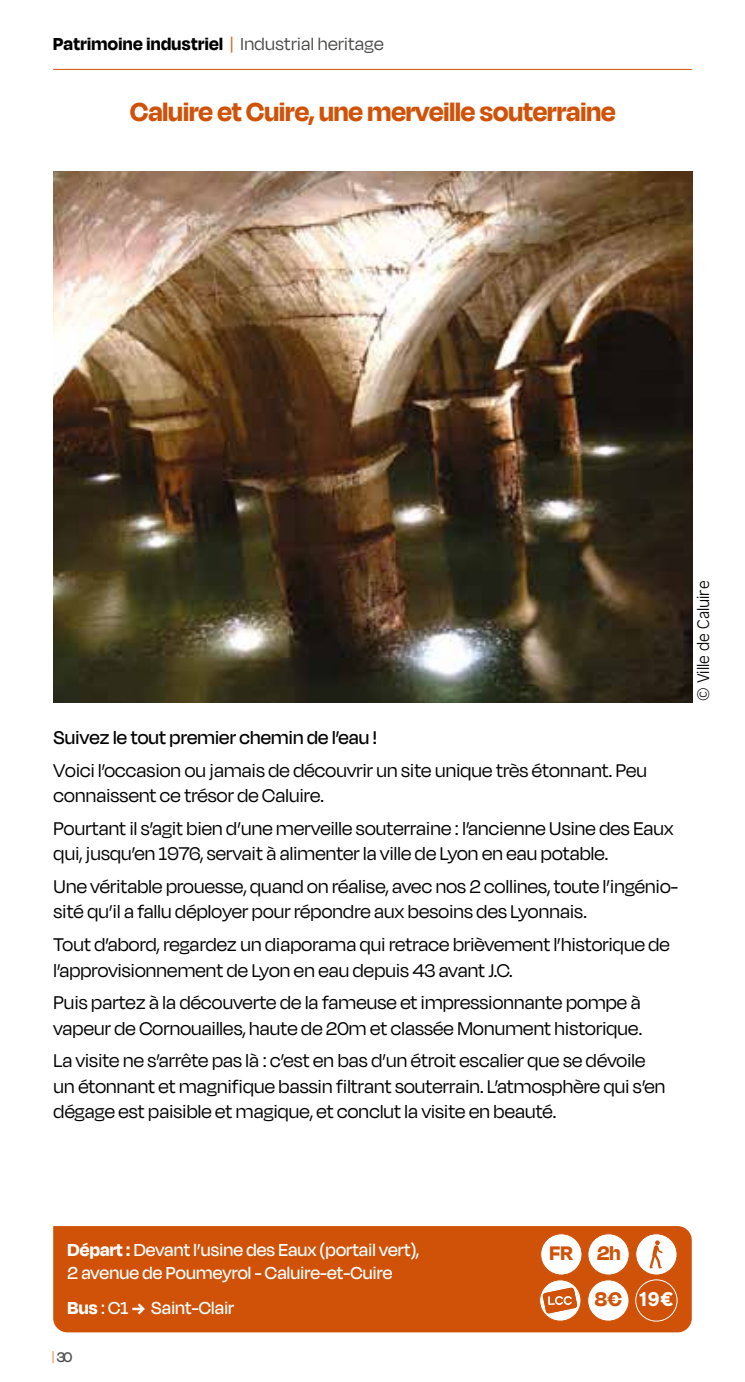
<style>
.page{position:relative;width:745px;height:1382px;background:#fff}
.page>*{position:absolute;margin:0;border:0;box-sizing:border-box;transform-origin:0 0}
.t1{font:700 30px "Degular Display";color:#cf5208}
.t2{font:700 22.75px "Degular Display";color:#cf5208}
.t3{font:21.25px/25.5px "Degular Display";letter-spacing:.01em;color:#000}
.t4{font:500 21.25px "Degular Display";letter-spacing:.01em;color:#000}
.t5{font:500 20px/22.5px "Degular Display";letter-spacing:.01em;color:#fff}
.t6{font:700 20px "Degular Display";letter-spacing:.02em;color:#000}
.t7{font:700 19.75px "Maax";color:#fff}
.t8{font:300 17.5px "Antique Oli";color:#000}
.t9{font:500 16px "Degular Display";color:#4a4a49}
.s1{font-weight:400;color:#d76c2b}
.s2{font-weight:400;color:#4a4a49}
.s3{font-weight:700}
.s4{font-family:"Maax";font-weight:700;font-size:17.5px}
.s5{font-family:"Degular Display";font-size:22.75px;color:#cf5208}
</style>
<div class="page">
<svg style="left:53px;top:1351px;width:1px;height:12px"></svg>
<hr style="left:53px;top:69px;width:638px;height:1px;background:#cf5208">
<div style="left:53px;top:1226px;width:638px;height:106px;background:#cf5208"></div>
<div style="left:540px;top:1233px;width:42px;height:42px;background:#fff;border:1px solid #cf5208;border-radius:50%"></div>
<div style="left:587px;top:1233px;width:42px;height:42px;background:#fff;border:1px solid #cf5208;border-radius:50%"></div>
<div style="left:635px;top:1233px;width:42px;height:42px;background:#fff;border:1px solid #cf5208;border-radius:50%"></div>
<svg style="left:649px;top:1240px;width:13px;height:28px"></svg>
<svg style="left:539px;top:1279px;width:42px;height:42px"></svg>
<svg style="left:542px;top:1287px;width:35px;height:27px"></svg>
<div style="left:587px;top:1279px;width:42px;height:42px;background:#fff;border:1px solid #cf5208;border-radius:50%"></div>
<div style="left:635px;top:1279px;width:42px;height:42px;border:1px solid #fff;border-radius:50%"></div>
<img style="left:54px;top:171px;width:637px;height:532px">
<p class="t6" style="left:53px;top:32px;width:331px">Patrimoine industriel <span class="s1">|</span> <span class="s2">Industrial heritage</span></p>
<h1 class="t1" style="left:130px;top:94px;width:486px">Caluire et Cuire, une merveille souterraine</h1>
<p class="t4" style="left:54px;top:725px;width:325px">Suivez le tout premier chemin de l’eau !</p>
<p class="t3" style="left:54px;top:757px;width:594px">Voici l’occasion ou jamais de découvrir un site unique très étonnant. Peu connaissent ce trésor de Caluire.</p>
<p class="t3" style="left:54px;top:815px;width:621px">Pourtant il s’agit bien d’une merveille souterraine : l’ancienne Usine des Eaux qui, jusqu’en 1976, servait à alimenter la ville de Lyon en eau potable.</p>
<p class="t3" style="left:54px;top:873px;width:625px">Une véritable prouesse, quand on réalise, avec nos 2 collines, toute l’ingénio&shy;sité qu’il a fallu déployer pour répondre aux besoins des Lyonnais.</p>
<p class="t3" style="left:54px;top:931px;width:617px">Tout d’abord, regardez un diaporama qui retrace brièvement l’historique de l’approvisionnement de Lyon en eau depuis 43 avant J.C.</p>
<p class="t3" style="left:54px;top:989px;width:589px">Puis partez à la découverte de la fameuse et impressionnante pompe à vapeur de Cornouailles, haute de 20m et classée Monument historique.</p>
<p class="t3" style="left:54px;top:1047px;width:613px">La visite ne s’arrête pas là : c’est en bas d’un étroit escalier que se dévoile un étonnant et magnifique bassin filtrant souterrain. L’atmosphère qui s’en dégage est paisible et magique, et conclut la visite en beauté.</p>
<p class="t8" style="left:693px;top:701px;width:122px;rotate:-90deg">© Ville de Caluire</p>
<p class="t5" style="left:68px;top:1238px;width:353px"><span class="s3">Départ :</span> Devant l’usine des Eaux (portail vert),<br>2 avenue de Poumeyrol - Caluire-et-Cuire</p>
<p class="t5" style="left:68px;top:1296px;width:168px"><span class="s3">Bus</span> : C1 <span class="s4">-&gt;</span> Saint-Clair</p>
<p class="t9" style="left:57px;top:1348px;width:17px">30</p>
<p class="t2" style="left:549px;top:1240px;width:73px">FR 2h</p>
<p class="t7" style="left:594px;top:1289px;width:80px"><span class="s5">8€</span> 19€</p>
</div>
